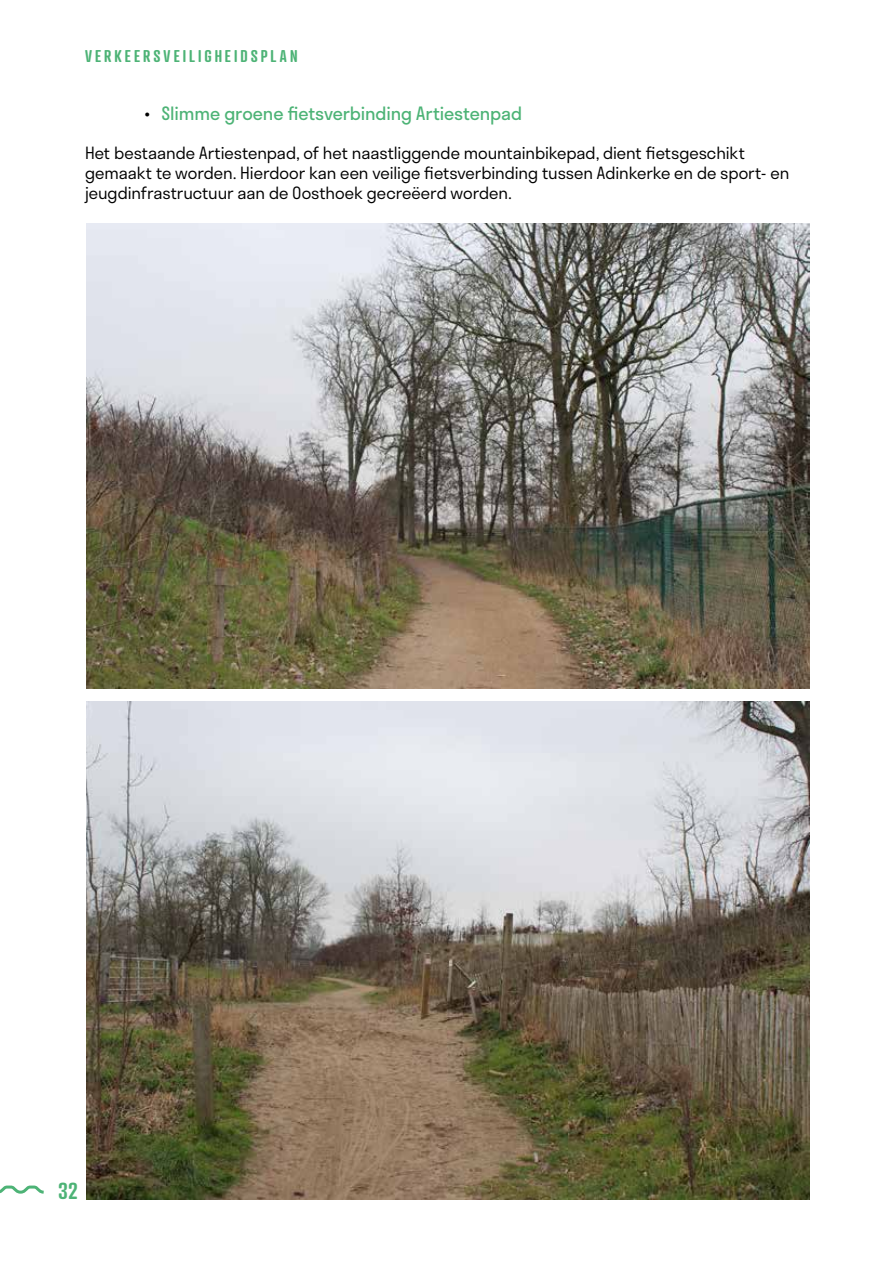
<style>
.page{position:relative;width:893px;height:1263px;background:#fff}
.page>*{position:absolute;margin:0;border:0;box-sizing:border-box;transform-origin:0 0}
.t1{font:600 22.5px "Atrament";color:#4db376}
.t2{font:18px "Stratos";letter-spacing:-.01em;color:#4db376}
.t3{font:300 16.5px/19.8px "Stratos";letter-spacing:-.005em;color:#000}
.t4{font:600 16.5px "Atrament";letter-spacing:.19em;color:#4db376}
.s1{color:#000}
</style>
<div class="page">
<svg style="left:0;top:1185px;width:44px;height:9px"></svg>
<img style="left:86px;top:223px;width:723px;height:465px">
<img style="left:86px;top:702px;width:723px;height:497px">
<p class="t4" style="left:85px;top:46px;width:214px">VERKEERSVEILIGHEIDSPLAN</p>
<p class="t2" style="left:145px;top:99px;width:379px"><span class="s1">•</span> Slimme groene fietsverbinding Artiestenpad</p>
<p class="t3" style="left:85px;top:142px;width:706px">Het bestaande Artiestenpad, of het naastliggende mountainbikepad, dient fietsgeschikt gemaakt te worden. Hierdoor kan een veilige fietsverbinding tussen Adinkerke en de sport- en jeugdinfrastructuur aan de Oosthoek gecreëerd worden.</p>
<h1 class="t1" style="left:58px;top:1177px;width:21px">32</h1>
</div>
